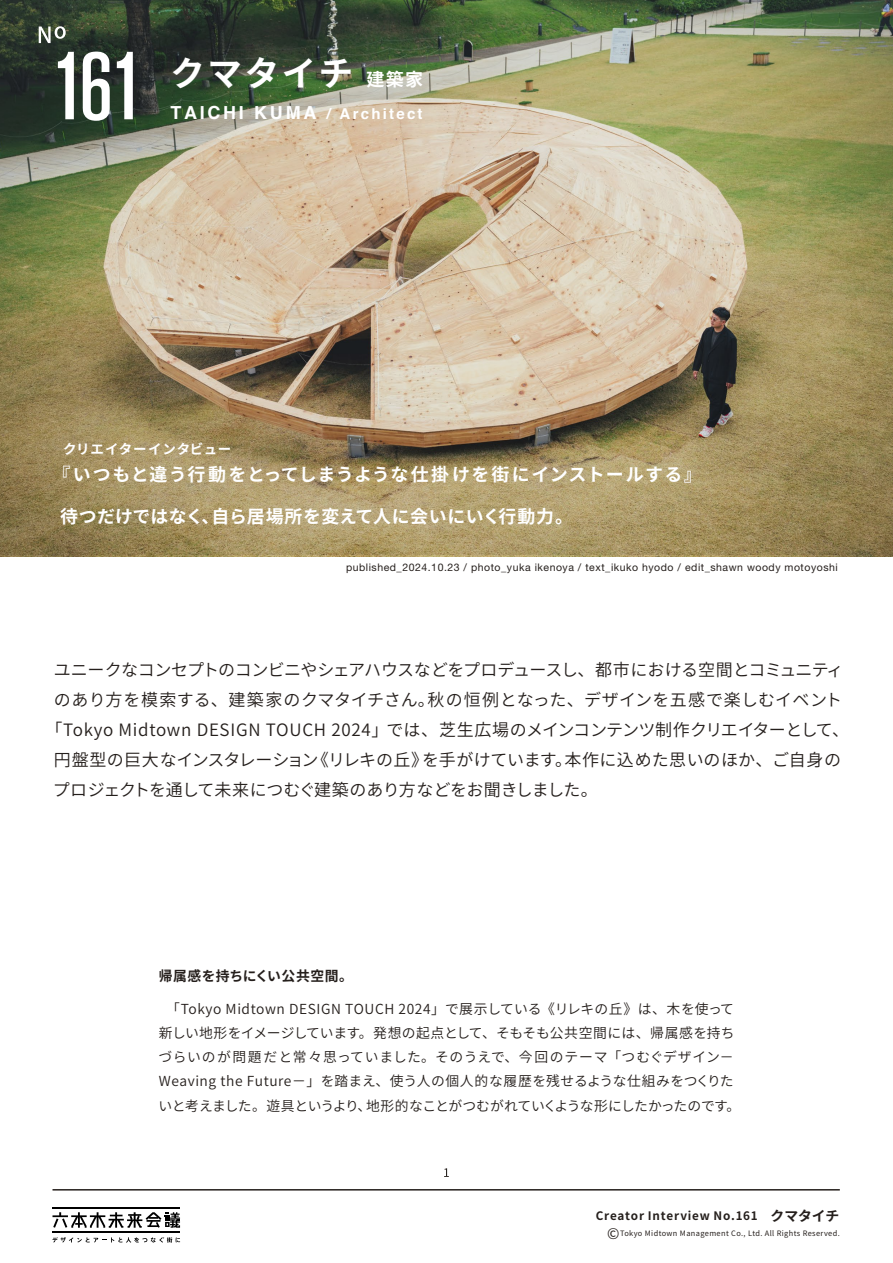
<style>
.page{position:relative;width:893px;height:1263px;background:#fff}
.page>*{position:absolute;margin:0;border:0;box-sizing:border-box;transform-origin:0 0}
.t1{font:700 34.5px "Noto Sans CJ Kjp";letter-spacing:.075em;color:#fff}
.t2{font:700 18px "Noto Sans CJ Kjp";letter-spacing:.06em;color:#fff}
.t3{font:700 18px "Noto Sans CJ Kjp";letter-spacing:.035em;color:#fff}
.t4{font:700 18px "Helvetica";letter-spacing:.15em;color:#fff}
.t5{font:600 16.95px "Noto Sans CJ Kjp";color:#251f1c}
.t6{font:600 16.95px "Noto Sans CJ Kjp";letter-spacing:-.03em;color:#251f1c}
.t7{font:600 16.95px "Noto Sans CJ Kjp";letter-spacing:.03em;color:#251f1c}
.t8{font:600 13.8px/24.2px "Noto Sans CJ Kjp";letter-spacing:.025em;color:#251f1c}
.t9{font:700 13.8px "Noto Sans CJ Kjp";letter-spacing:.035em;color:#251f1c}
.t10{font:700 13.5px "Noto Sans CJ Kjp";letter-spacing:.06em;color:#fff}
.t11{font:700 11.7px "Noto Sans CJ Kjp";letter-spacing:.065em;color:#251f1c}
.t12{font:10.5px "Helvetica Neue LT Std";letter-spacing:.05em;color:#251f1c}
.t13{font:7.5px "Noto Sans CJ Kjp";letter-spacing:.05em;color:#251f1c}
.s1{font-size:18px}
.s2{font-size:15px}
.s3{font-size:13.8px}
.s4{font-size:14.85px}
</style>
<div class="page">
<svg style="left:53px;top:1237px;width:127px;height:6px"></svg>
<hr style="left:52px;top:1231px;width:128px;height:1px;background:#000">
<hr style="left:52px;top:1208px;width:128px;height:1px;background:#000">
<svg style="left:53px;top:1212px;width:127px;height:16px"></svg>
<hr style="left:52px;top:1189px;width:788px;height:1px;background:#251f1c">
<svg style="left:444px;top:1168px;width:5px;height:9px"></svg>
<img style="left:0;top:0;width:893px;height:555px">
<svg style="left:83px;top:52px;width:27px;height:69px"></svg>
<svg style="left:39px;top:26px;width:27px;height:17px"></svg>
<svg style="left:58px;top:52px;width:16px;height:67px"></svg>
<svg style="left:117px;top:52px;width:16px;height:67px"></svg>
<h1 class="t1" style="left:171px;top:54px;width:254px">クマタイチ <span class="s1">建築家</span></h1>
<h2 class="t4" style="left:170px;top:101px;width:254px">TAICHI KUMA <span class="s2">/ Architect</span></h2>
<p class="t10" style="left:63px;top:442px;width:170px">クリエイターインタビュー</p>
<h2 class="t2" style="left:53px;top:464px;width:651px">『いつもと違う行動をとってしまうような仕掛けを街にインストールする』</h2>
<h2 class="t3" style="left:60px;top:507px;width:515px">待つだけではなく、自ら居場所を変えて人に会いにいく行動力。</h2>
<p class="t12" style="left:346px;top:561px;width:493px">published_2024.10.23 / photo_yuka ikenoya / text_ikuko hyodo / edit_shawn woody motoyoshi</p>
<p class="t6" style="left:54px;top:661px;width:791px">ユニークなコンセプトのコンビニやシェアハウスなどをプロデュースし、都市における空間とコミュニティ</p>
<p class="t5" style="left:54px;top:690px;width:790px">のあり方を模索する、建築家のクマタイチさん。秋の恒例となった、デザインを五感で楽しむイベント</p>
<p class="t7" style="left:45px;top:720px;width:805px">「Tokyo Midtown DESIGN TOUCH 2024」では、芝生広場のメインコンテンツ制作クリエイターとして、</p>
<p class="t5" style="left:54px;top:750px;width:788px">円盤型の巨大なインスタレーション《リレキの丘》を手がけています。本作に込めた思いのほか、ご自身の</p>
<p class="t6" style="left:53px;top:780px;width:546px">プロジェクトを通して未来につむぐ建築のあり方などをお聞きしました。</p>
<p class="t9" style="left:159px;top:968px;width:196px">帰属感を持ちにくい公共空間。</p>
<p class="t8" style="left:159px;top:997px;width:583px">　「Tokyo Midtown DESIGN TOUCH 2024」で展示している《リレキの丘》は、木を使って新しい地形をイメージしています。発想の起点として、そもそも公共空間には、帰属感を持ちづらいのが問題だと常々思っていました。そのうえで、今回のテーマ「つむぐデザイン－Weaving the Future－」を踏まえ、使う人の個人的な履歴を残せるような仕組みをつくりたいと考えました。遊具というより、地形的なことがつむがれていくような形にしたかったのです。</p>
<p class="t11" style="left:596px;top:1209px;width:245px">Creator Interview No.161　<span class="s3">クマタイチ</span></p>
<p class="t13" style="left:607px;top:1229px;width:234px"><span class="s4">©</span>Tokyo Midtown Management Co., Ltd. All Rights Reserved.</p>
</div>
